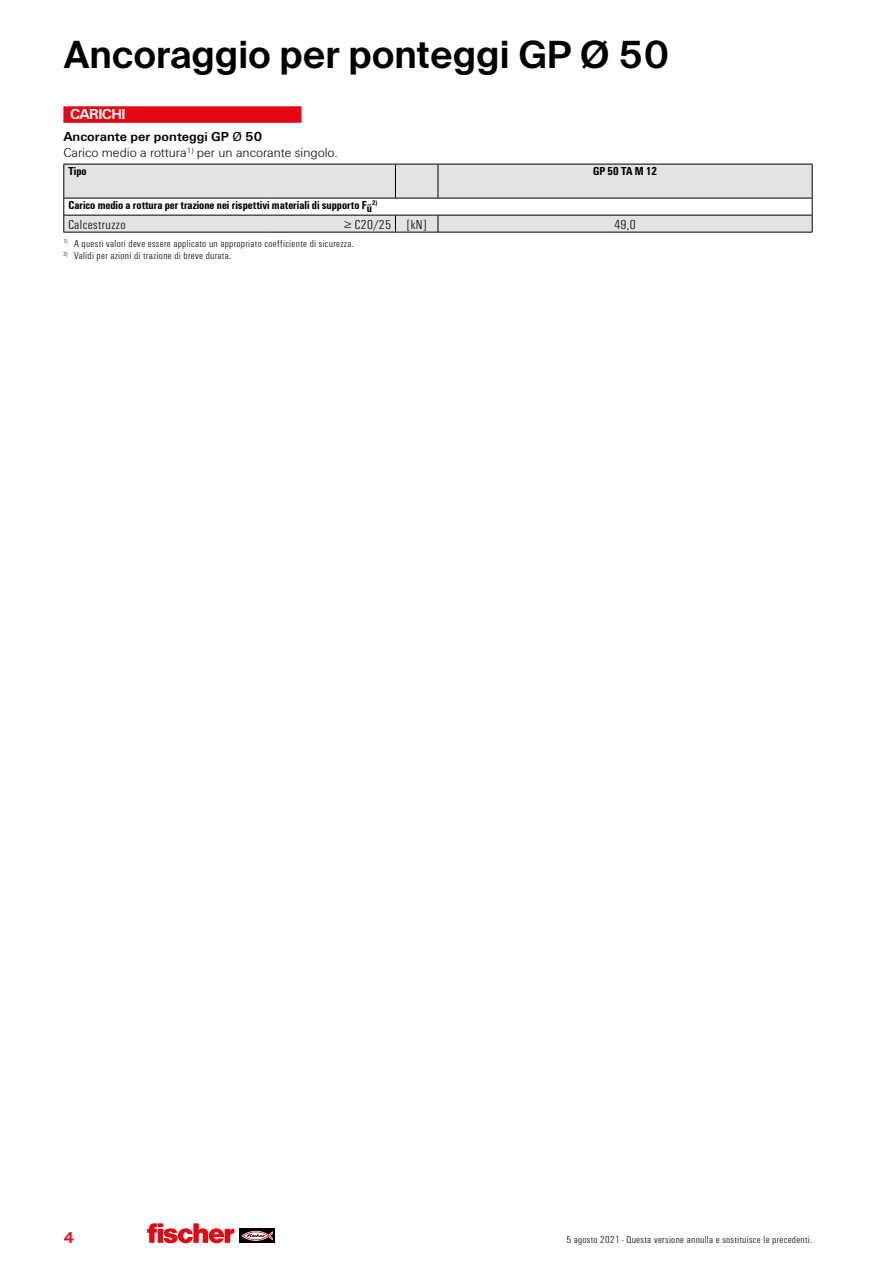
<style>
.page{position:relative;width:893px;height:1263px;background:#fff}
.page>*{position:absolute;margin:0;border:0;box-sizing:border-box;transform-origin:0 0}
.t1{font:600 37.5px "fischerstrong";letter-spacing:.005em;color:#000}
.t2{font:700 15px "Fi We";letter-spacing:-.04em;color:#fff}
.t3{font:600 15px "fischerstrong";color:#e30613}
.t4{font:300 13.5px/16.2px "Fi We";color:#000}
.t5{font:300 condensed 13.5px "Fi We";letter-spacing:.025em;color:#000;scale:1.1 1}
.t6{font:700 condensed 12px "Fi We";color:#000}
.t7{font:300 condensed 10.5px "Fi We";letter-spacing:.025em;color:#000;scale:1.1 1}
.t8{font:700 condensed 7.05px "Fi We";color:#000}
.s1{font-weight:700}
.s2{font-weight:400}
</style>
<div class="page">
<div style="left:240px;top:1229px;width:35px;height:14px;background:#000"></div>
<svg style="left:241px;top:1231px;width:32px;height:10px"></svg>
<svg style="left:147px;top:1223px;width:87px;height:20px"></svg>
<div style="left:63px;top:106px;width:239px;height:17px;background:#e30613"></div>
<hr style="left:63px;top:232px;width:205px;height:1px;background:#000">
<hr style="left:268px;top:232px;width:127px;height:1px;background:#000">
<hr style="left:395px;top:232px;width:43px;height:1px;background:#000">
<hr style="left:438px;top:232px;width:375px;height:1px;background:#000">
<svg style="left:63px;top:164px;width:750px;height:68px"></svg>
<h1 class="t1" style="left:64px;top:33px;width:607px">Ancoraggio per ponteggi GP Ø 50</h1>
<h2 class="t2" style="left:70px;top:106px;width:57px">CARICHI</h2>
<p class="t4" style="left:63px;top:129px;width:276px"><span class="s1">Ancorante per ponteggi GP</span> <span class="s2">Ø</span> <span class="s1">50<br></span>Carico medio a rottura<sup>1)</sup> per un ancorante singolo.</p>
<p class="t6" style="left:68px;top:164px;width:20px">Tipo</p>
<p class="t6" style="left:593px;top:164px;width:65px">GP 50 TA M 12</p>
<p class="t6" style="left:68px;top:198px;width:305px">Carico medio a rottura per trazione nei rispettivi materiali di supporto Fū</p>
<p class="t8" style="left:372px;top:199px;width:7px">2)</p>
<p class="t5" style="left:68px;top:217px;width:54px">Calcestruzzo</p>
<p class="t5" style="left:344px;top:217px;width:76px">≥ C20/25 [kN]</p>
<p class="t5" style="left:614px;top:217px;width:21px">49,0</p>
<p class="t7" style="left:63px;top:238px;width:266px"><sup>1)</sup> A questi valori deve essere applicato un appropriato coefficiente di sicurezza.</p>
<p class="t7" style="left:63px;top:250px;width:154px"><sup>2)</sup> Validi per azioni di trazione di breve durata.</p>
<h2 class="t3" style="left:64px;top:1229px;width:12px">4</h2>
<p class="t7" style="left:566px;top:1234px;width:225px">5 agosto 2021 - Questa versione annulla e sostituisce le precedenti.</p>
</div>
